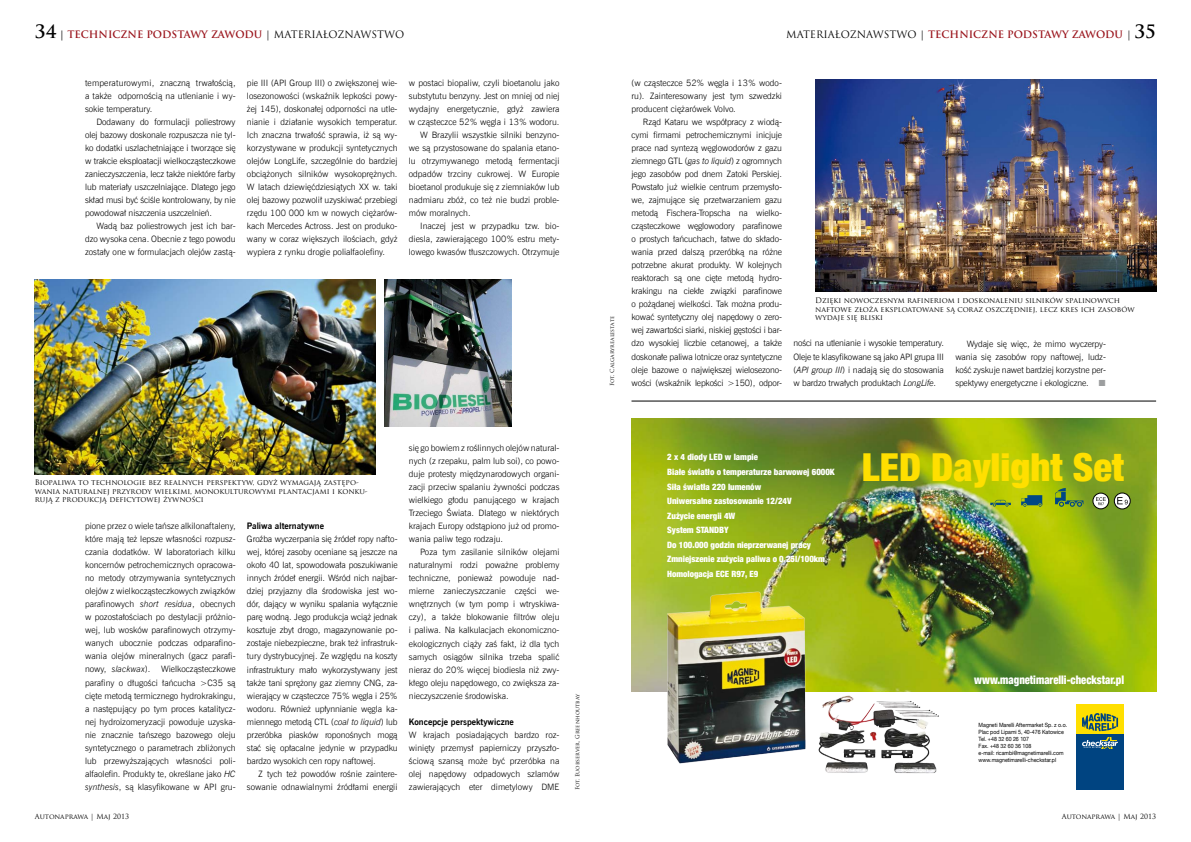
<style>
.page{position:relative;width:1191px;height:842px;background:#fff}
.page>*{position:absolute;margin:0;border:0;box-sizing:border-box;transform-origin:0 0}
.t1{font:900 condensed 38.5px "Helvetica Neue";color:#ffdf00}
.t2{font:900 condensed 11.8px "Helvetica Neue";color:#fff;scale:.9 1}
.t3{font:700 10px "Trajan Pro";color:#9a141c}
.t4{font:8.8px/13px "News Goth Lt EU";color:#000;text-align:justify}
.t5{font:700 8.8px "News Goth EU";color:#000}
.t6{font:900 condensed 8.7px/14.6px "Helvetica Neue";color:#fff}
.t7{font:900 condensed 8.6px "Helvetica Neue";color:#fff}
.t8{font:7.5px/8.5px "Trajan Pro";color:#000}
.t9{font:7px "Trajan Pro";color:#000}
.t10{font:5.8px/7px "Helvetica Neue";color:#000;scale:.9 1}
.t11{font:5.5px "Trajan Pro";color:#000}
.s1{font-size:18px;color:#000}
.s2{color:#000}
.s3{font-weight:400;color:#000}
.s4{font-style:italic}
.s5{color:#9c9e9f}
</style>
<div class="page">
<img style="left:815px;top:79px;width:341px;height:212px">
<img style="left:35px;top:279px;width:341px;height:195px">
<img style="left:385px;top:279px;width:126px;height:148px">
<hr style="left:631px;top:401px;width:525px;height:1px;background:#000">
<img style="left:631px;top:418px;width:525px;height:273px">
<div style="left:1076px;top:704px;width:48px;height:85px;background:#004481"></div>
<div style="left:1076px;top:704px;width:48px;height:30px;background:#ffdf00"></div>
<svg style="left:1082px;top:713px;width:36px;height:18px"></svg>
<svg style="left:1082px;top:737px;width:36px;height:12px"></svg>
<img style="left:659px;top:589px;width:157px;height:175px">
<img style="left:818px;top:696px;width:121px;height:77px">
<svg style="left:1055px;top:488px;width:28px;height:19px"></svg>
<svg style="left:990px;top:500px;width:21px;height:7px"></svg>
<svg style="left:1021px;top:495px;width:21px;height:12px"></svg>
<svg style="left:1114px;top:493px;width:16px;height:16px"></svg>
<div style="left:1114px;top:493px;width:16px;height:16px;border:1px solid #000;border-radius:50%"></div>
<svg style="left:1117px;top:497px;width:10px;height:7px"></svg>
<svg style="left:1093px;top:493px;width:15px;height:16px"></svg>
<div style="left:1092px;top:493px;width:17px;height:16px;border:1px solid #000;border-radius:50%"></div>
<svg style="left:1096px;top:497px;width:9px;height:8px"></svg>
<p class="t3" style="left:35px;top:28px;width:371px"><span class="s1">34</span> <span class="s2">|</span> TECHNICZNE PODSTAWY ZAWODU <span class="s3">| MATERIAŁOZNAWSTWO</span></p>
<p class="t4" style="left:85px;top:76px;width:152px">temperaturowymi, znaczną trwałością, a także odpornością na utlenianie i wy&shy;sokie temperatury.</p>
<p class="t4" style="left:85px;top:115px;width:152px;text-indent:11px">Dodawany do formulacji poliestrowy olej bazowy doskonale rozpuszcza nie tyl&shy;ko dodatki uszlachetniające i tworzące się w trakcie eksploatacji wielkocząsteczkowe zanieczyszczenia, lecz także niektóre farby lub materiały uszczelniające. Dlatego jego skład musi być ściśle kontrolowany, by nie powodował niszczenia uszczelnień.</p>
<p class="t4" style="left:85px;top:220px;width:152px;text-indent:11px">Wadą baz poliestrowych jest ich bar&shy;dzo wysoka cena. Obecnie z tego powodu zostały one w formulacjach olejów zastą-</p>
<p class="t4" style="left:247px;top:76px;width:152px">pie III (API Group III) o zwiększonej wie&shy;losezonowości (wskaźnik lepkości powy&shy;żej 145), doskonałej odporności na utle&shy;nianie i działanie wysokich temperatur.<br>Ich znaczna trwałość sprawia, iż są wy&shy;korzystywane w produkcji syntetycznych olejów LongLife, szczególnie do bardziej obciążonych silników wysokoprężnych.<br>W latach dziewięćdziesiątych XX w. taki olej bazowy pozwolił uzyskiwać przebiegi rzędu 100 000 km w nowych ciężarów&shy;kach Mercedes Actross. Jest on produko&shy;wany w coraz większych ilościach, gdyż wypiera z rynku drogie polialfaolefiny.</p>
<p class="t4" style="left:409px;top:76px;width:152px">w postaci biopaliw, czyli bioetanolu jako</p>
<p class="t4" style="left:409px;top:89px;width:152px">substytutu benzyny. Jest on mniej od niej</p>
<p class="t4" style="left:409px;top:102px;width:152px">wydajny energetycznie, gdyż zawiera</p>
<p class="t4" style="left:409px;top:115px;width:152px">w cząsteczce 52% węgla i 13% wodoru.</p>
<p class="t4" style="left:420px;top:128px;width:141px">W Brazylii wszystkie silniki benzyno-</p>
<p class="t4" style="left:409px;top:141px;width:152px">we są przystosowane do spalania etano-</p>
<p class="t4" style="left:409px;top:154px;width:152px">lu otrzymywanego metodą fermentacji</p>
<p class="t4" style="left:409px;top:167px;width:152px">odpadów trzciny cukrowej. W Europie</p>
<p class="t4" style="left:409px;top:180px;width:152px">bioetanol produkuje się z ziemniaków lub</p>
<p class="t4" style="left:409px;top:193px;width:152px">nadmiaru zbóż, co też nie budzi proble-</p>
<p class="t4" style="left:409px;top:207px;width:63px">mów moralnych.</p>
<p class="t4" style="left:420px;top:220px;width:141px">Inaczej jest w przypadku tzw. bio-</p>
<p class="t4" style="left:409px;top:233px;width:152px">diesla, zawierającego 100% estru mety-</p>
<p class="t4" style="left:409px;top:246px;width:152px">lowego kwasów tłuszczowych. Otrzymuje</p>
<p class="t8" style="left:35px;top:478px;width:334px">Biopaliwa to technologie bez realnych perspektyw, gdyż wymagają zastępo&shy;wania naturalnej przyrody wielkimi, monokulturowymi plantacjami i konku&shy;rują z produkcją deficytowej żywności</p>
<p class="t4" style="left:85px;top:519px;width:152px">pione przez o wiele tańsze alkilonaftaleny, które mają też lepsze własności rozpusz&shy;czania dodatków. W laboratoriach kilku koncernów petrochemicznych opracowa&shy;no metody otrzymywania syntetycznych olejów z wielkocząsteczkowych związków parafinowych <span class="s4">short residua</span>, obecnych w pozostałościach po destylacji próżnio&shy;wej, lub wosków parafinowych otrzymy&shy;wanych ubocznie podczas odparafino&shy;wania olejów mineralnych (gacz parafi&shy;nowy, <span class="s4">slackwax</span>). Wielkocząsteczkowe parafiny o długości łańcucha &gt;C35 są cięte metodą termicznego hydrokrakingu, a następujący po tym proces katalitycz&shy;nej hydroizomeryzacji powoduje uzyska&shy;nie znacznie tańszego bazowego oleju syntetycznego o parametrach zbliżonych lub przewyższających własności poli&shy;alfaolefin. Produkty te, określane jako <span class="s4">HC synthesis</span>, są klasyfikowane w API gru-</p>
<p class="t5" style="left:247px;top:520px;width:79px">Paliwa alternatywne</p>
<p class="t4" style="left:247px;top:533px;width:152px">Groźba wyczerpania się źródeł ropy nafto&shy;wej, której zasoby oceniane są jeszcze na około 40 lat, spowodowała poszukiwanie innych źródeł energii. Wśród nich najbar&shy;dziej przyjazny dla środowiska jest wo&shy;dór, dający w wyniku spalania wyłącznie parę wodną. Jego produkcja wciąż jednak kosztuje zbyt drogo, magazynowanie po&shy;zostaje niebezpieczne, brak też infrastruk&shy;tury dystrybucyjnej. Ze względu na koszty infrastruktury mało wykorzystywany jest także tani sprężony gaz ziemny CNG, za&shy;wierający w cząsteczce 75% węgla i 25% wodoru. Również upłynnianie węgla ka&shy;miennego metodą CTL (<span class="s4">coal to liquid</span>) lub przeróbka piasków roponośnych mogą stać się opłacalne jedynie w przypadku bardzo wysokich cen ropy naftowej.</p>
<p class="t4" style="left:247px;top:767px;width:152px;text-align:right">Z tych też powodów rośnie zaintere&shy;sowanie odnawialnymi źródłami energii</p>
<p class="t9" style="left:35px;top:812px;width:96px">Autonaprawa | Maj 2013</p>
<p class="t4" style="left:409px;top:441px;width:152px">się go bowiem z roślinnych olejów natural&shy;nych (z rzepaku, palm lub soi), co powo&shy;duje protesty międzynarodowych organi&shy;zacji przeciw spalaniu żywności podczas wielkiego głodu panującego w krajach Trzeciego Świata. Dlatego w niektórych krajach Europy odstąpiono już od promo&shy;wania paliw tego rodzaju.</p>
<p class="t4" style="left:409px;top:546px;width:152px;text-indent:11px">Poza tym zasilanie silników olejami naturalnymi rodzi poważne problemy techniczne, ponieważ powoduje nad&shy;mierne zanieczyszczanie części we&shy;wnętrznych (w tym pomp i wtryskiwa&shy;czy), a także blokowanie filtrów oleju i paliwa. Na kalkulacjach ekonomiczno&shy;ekologicznych ciąży zaś fakt, iż dla tych samych osiągów silnika trzeba spalić nieraz do 20% więcej biodiesla niż zwy&shy;kłego oleju napędowego, co zwiększa za&shy;nieczyszczenie środowiska.</p>
<p class="t5" style="left:409px;top:716px;width:106px">Koncepcje perspektywiczne</p>
<p class="t4" style="left:409px;top:728px;width:152px">W krajach posiadających bardzo roz&shy;winięty przemysł papierniczy przyszło&shy;ściową szansą może być przeróbka na olej napędowy odpadowych szlamów zawierających eter dimetylowy DME</p>
<p class="t11" style="left:574px;top:790px;width:98px;rotate:-90deg">Fot. Euobserver, Greenhoutbay</p>
<p class="t11" style="left:609px;top:386px;width:72px;rotate:-90deg">Fot. Calgaryrealestate</p>
<p class="t3" style="left:786px;top:28px;width:371px"><span class="s3">MATERIAŁOZNAWSTWO |</span> TECHNICZNE PODSTAWY ZAWODU <span class="s3">|</span> <span class="s1">35</span></p>
<p class="t4" style="left:631px;top:76px;width:152px">(w cząsteczce 52% węgla i 13% wodo&shy;ru). Zainteresowany jest tym szwedzki producent ciężarówek Volvo.</p>
<p class="t4" style="left:631px;top:115px;width:152px;text-indent:11px">Rząd Kataru we współpracy z wiodą&shy;cymi firmami petrochemicznymi inicjuje prace nad syntezą węglowodorów z gazu ziemnego GTL (<span class="s4">gas to liquid</span>) z ogromnych jego zasobów pod dnem Zatoki Perskiej.<br>Powstało już wielkie centrum przemysło&shy;we, zajmujące się przetwarzaniem gazu metodą Fischera-Tropscha na wielko&shy;cząsteczkowe węglowodory parafinowe o prostych łańcuchach, łatwe do składo&shy;wania przed dalszą przeróbką na różne potrzebne akurat produkty. W kolejnych reaktorach są one cięte metodą hydro&shy;krakingu na ciekłe związki parafinowe o pożądanej wielkości. Tak można produ&shy;kować syntetyczny olej napędowy o zero&shy;wej zawartości siarki, niskiej gęstości i bar&shy;dzo wysokiej liczbie cetanowej, a także doskonałe paliwa lotnicze oraz syntetyczne oleje bazowe o największej wielosezono&shy;wości (wskaźnik lepkości &gt;150), odpor-</p>
<p class="t8" style="left:815px;top:296px;width:321px">Dzięki nowoczesnym rafineriom i doskonaleniu silników spalinowych naftowe złoża eksploatowane są coraz oszczędniej, lecz kres ich zasobów wydaje się bliski</p>
<p class="t4" style="left:793px;top:337px;width:152px">ności na utlenianie i wysokie temperatury.<br>Oleje te klasyfikowane są jako API grupa III (<span class="s4">API group III</span>) i nadają się do stosowania w bardzo trwałych produktach <span class="s4">LongLife</span>.</p>
<p class="t4" style="left:955px;top:337px;width:152px;text-indent:11px">Wydaje się więc, że mimo wyczerpy&shy;wania się zasobów ropy naftowej, ludz&shy;kość zyskuje nawet bardziej korzystne per&shy;spektywy energetyczne i ekologiczne. <span class="s5">■</span></p>
<p class="t6" style="left:667px;top:450px;width:169px">2 x 4 diody LED w lampie<br>Białe światło o temperaturze barwowej 6000K<br>Siła światła 220 lumenów<br>Uniwersalne zastosowanie 12/24V<br>Zużycie energii 4W<br>System STANDBY<br>Do 100.000 godzin nieprzerwanej pracy<br>Zmniejszenie zużycia paliwa o 0,25l/100km</p>
<p class="t7" style="left:667px;top:567px;width:92px">Homologacja ECE R97, E9</p>
<h1 class="t1" style="left:862px;top:436px;width:263px">LED Daylight Set</h1>
<h2 class="t2" style="left:974px;top:670px;width:168px">www.magnetimarelli-checkstar.pl</h2>
<p class="t10" style="left:978px;top:722px;width:100px">Magneti Marelli Aftermarket Sp. z o.o.<br>Plac pod Lipami 5, 40-476 Katowice<br>Tel. +48 32 60 26 107<br>Fax. +48 32 60 36 108<br>e-mail: ricambi@magnetimarelli.com www.magnetimarelli-checkstar.pl</p>
<p class="t9" style="left:1061px;top:812px;width:96px">Autonaprawa | Maj 2013</p>
</div>
